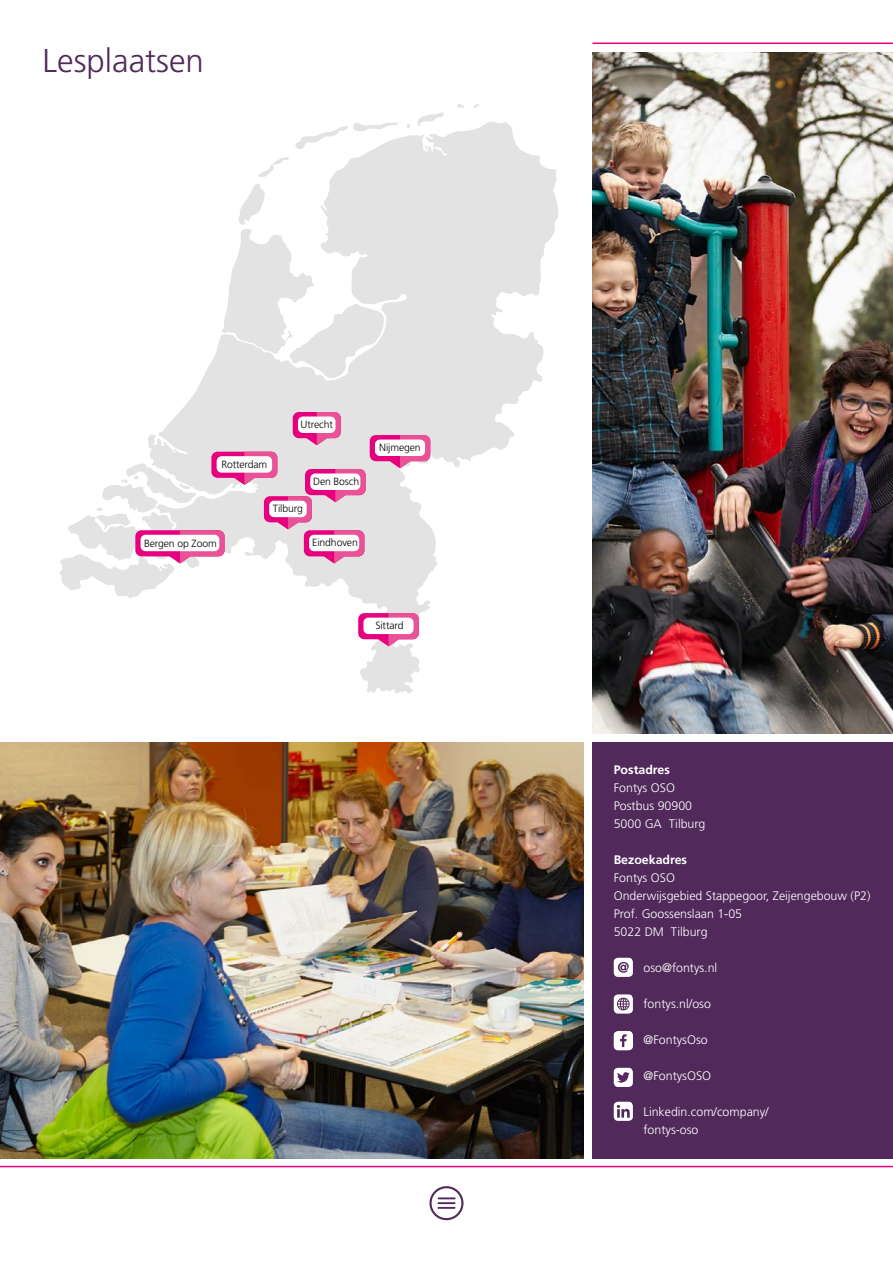
<style>
.page{position:relative;width:893px;height:1263px;background:#fff}
.page>*{position:absolute;margin:0;border:0;box-sizing:border-box;transform-origin:0 0}
.t1{font:300 33px "Fontys Frutiger";color:#512a5b}
.t2{font:300 12.3px/18px "Fontys Frutiger";color:#fff}
.t3{font:700 12.3px "Fontys Frutiger";color:#fff}
.t4{font:300 10.35px "Fontys Frutiger";letter-spacing:-.01em;color:#000}
</style>
<div class="page">
<img style="left:592px;top:53px;width:301px;height:681px">
<img style="left:0;top:742px;width:584px;height:417px">
<div style="left:592px;top:742px;width:301px;height:417px;background:#512a5b"></div>
<hr style="left:0;top:1166px;width:893px;height:1px;background:#e6007d">
<hr style="left:592px;top:43px;width:301px;height:1px;background:#e6007d">
<div style="left:614px;top:958px;width:19px;height:19px;background:#fff;border-radius:4px"></div>
<svg style="left:618px;top:962px;width:11px;height:11px"></svg>
<div style="left:614px;top:994px;width:19px;height:19px;background:#fff;border-radius:4px"></div>
<svg style="left:617px;top:998px;width:13px;height:12px"></svg>
<svg style="left:614px;top:1031px;width:19px;height:19px"></svg>
<div style="left:614px;top:1068px;width:19px;height:19px;background:#fff;border-radius:4px"></div>
<svg style="left:617px;top:1072px;width:13px;height:10px"></svg>
<div style="left:614px;top:1102px;width:19px;height:19px;background:#fff;border-radius:4px"></div>
<svg style="left:617px;top:1105px;width:13px;height:13px"></svg>
<svg style="left:457px;top:104px;width:8px;height:4px"></svg>
<svg style="left:474px;top:104px;width:5px;height:4px"></svg>
<svg style="left:180px;top:122px;width:378px;height:571px"></svg>
<svg style="left:222px;top:184px;width:162px;height:194px"></svg>
<svg style="left:407px;top:124px;width:4px;height:4px"></svg>
<svg style="left:417px;top:112px;width:27px;height:14px"></svg>
<svg style="left:258px;top:157px;width:31px;height:20px"></svg>
<svg style="left:295px;top:122px;width:103px;height:27px"></svg>
<svg style="left:358px;top:613px;width:61px;height:33px"></svg>
<div style="left:363px;top:618px;width:51px;height:16px;background:#fff;border-radius:5px"></div>
<svg style="left:60px;top:412px;width:370px;height:186px"></svg>
<div style="left:141px;top:535px;width:78px;height:16px;background:#fff;border-radius:5px"></div>
<svg style="left:429px;top:1186px;width:34px;height:34px"></svg>
<h1 class="t1" style="left:43px;top:42px;width:163px">Lesplaatsen</h1>
<p class="t4" style="left:221px;top:458px;width:47px">Rotterdam</p>
<p class="t4" style="left:301px;top:418px;width:34px">Utrecht</p>
<p class="t4" style="left:313px;top:475px;width:48px">Den Bosch</p>
<p class="t4" style="left:144px;top:537px;width:74px">Bergen op Zoom</p>
<p class="t4" style="left:273px;top:503px;width:32px">Tilburg</p>
<p class="t4" style="left:312px;top:537px;width:47px">Eindhoven</p>
<p class="t4" style="left:379px;top:441px;width:43px">Nijmegen</p>
<p class="t4" style="left:375px;top:619px;width:30px">Sittard</p>
<p class="t3" style="left:614px;top:762px;width:58px">Postadres</p>
<p class="t2" style="left:614px;top:779px;width:93px">Fontys OSO<br>Postbus 90900<br>5000 GA Tilburg</p>
<p class="t3" style="left:614px;top:853px;width:75px">Bezoekadres</p>
<p class="t2" style="left:614px;top:869px;width:258px">Fontys OSO<br>Onderwijsgebied Stappegoor, Zeijengebouw (P2)<br>Prof. Goossenslaan 1-05<br>5022 DM Tilburg</p>
<p class="t2" style="left:643px;top:959px;width:75px">oso@fontys.nl</p>
<p class="t2" style="left:643px;top:995px;width:69px">fontys.nl/oso</p>
<p class="t2" style="left:643px;top:1031px;width:66px">@FontysOso</p>
<p class="t2" style="left:643px;top:1067px;width:69px">@FontysOSO</p>
<p class="t2" style="left:643px;top:1103px;width:127px">Linkedin.com/company/ fontys-oso</p>
</div>
